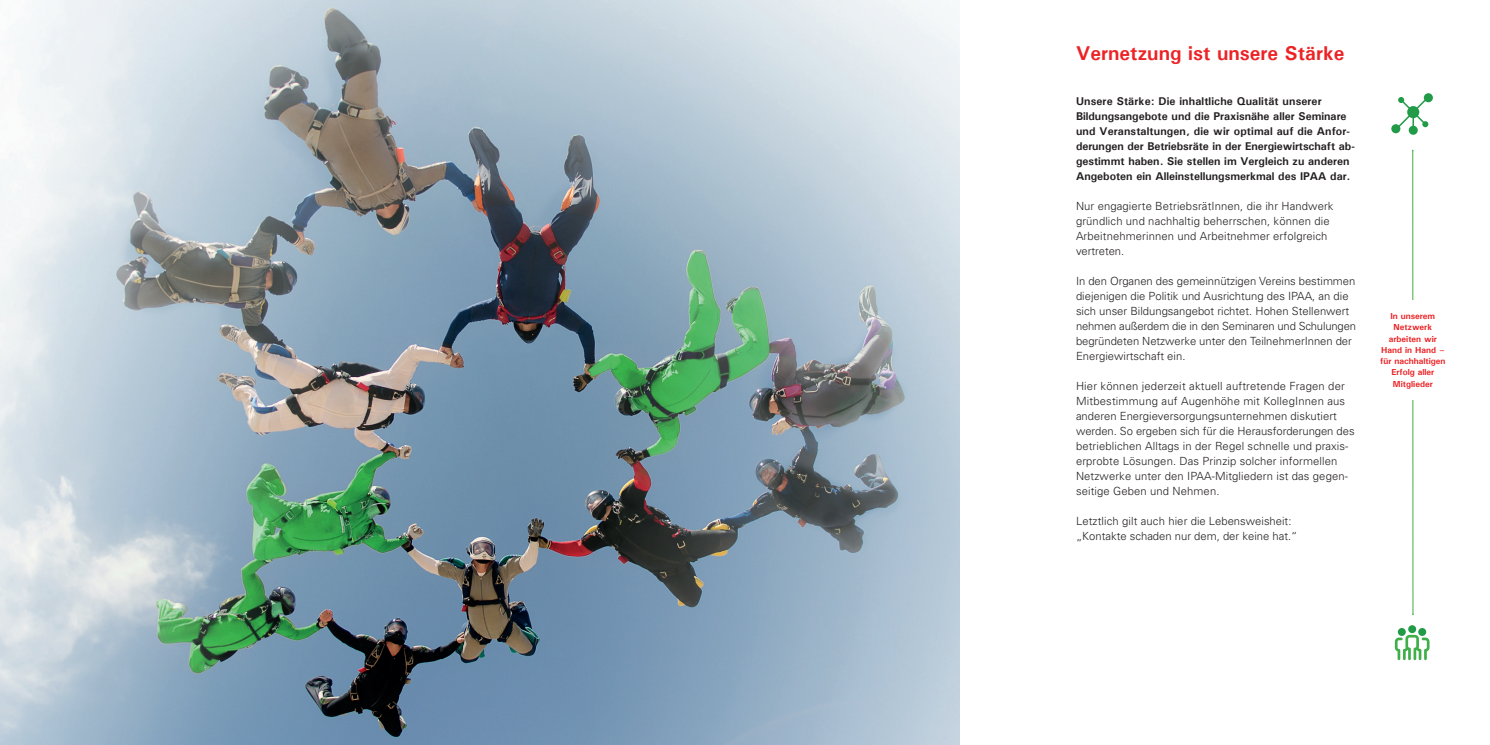
<style>
.page{position:relative;width:1490px;height:745px;background:#fff}
.page>*{position:absolute;margin:0;border:0;box-sizing:border-box;transform-origin:0 0}
.t1{font:700 20px "Univers";color:#ec2225}
.t2{font:300 11.25px/15px "Univers";color:#231f20}
.t3{font:700 11.25px/15px "Univers";color:#231f20}
.t4{font:700 8.75px/11.2px "Univers";color:#ec2225;text-align:center}
</style>
<div class="page">
<img style="left:0;top:0;width:959px;height:745px">
<hr style="left:1412px;top:150px;width:1px;height:464px;background:#40ae49">
<div style="left:1371px;top:300px;width:81px;height:99px;background:#fff"></div>
<svg style="left:1391px;top:93px;width:41px;height:42px"></svg>
<svg style="left:1394px;top:634px;width:35px;height:26px"></svg>
<div style="left:1397px;top:628px;width:8px;height:8px;background:#219b47;border-radius:50%"></div>
<svg style="left:1417px;top:628px;width:8px;height:8px"></svg>
<svg style="left:1407px;top:625px;width:8px;height:8px"></svg>
<h1 class="t1" style="left:1075px;top:40px;width:270px">Vernetzung ist unsere Stärke</h1>
<p class="t3" style="left:1075px;top:93px;width:280px">Unsere Stärke: Die inhaltliche Qualität unserer Bildungsangebote und die Praxisnähe aller Seminare und Veranstaltungen, die wir optimal auf die Anfor&shy;derungen der Betriebsräte in der Energiewirtschaft ab&shy;gestimmt haben. Sie stellen im Vergleich zu anderen Angeboten ein Alleinstellungsmerkmal des IPAA dar.</p>
<p class="t2" style="left:1075px;top:198px;width:259px">Nur engagierte BetriebsrätInnen, die ihr Handwerk gründlich und nachhaltig beherrschen, können die Arbeitnehmerinnen und Arbeitnehmer erfolgreich vertreten.</p>
<p class="t2" style="left:1075px;top:273px;width:281px">In den Organen des gemeinnützigen Vereins bestimmen diejenigen die Politik und Ausrichtung des IPAA, an die sich unser Bildungsangebot richtet. Hohen Stellenwert nehmen außerdem die in den Seminaren und Schulungen begründeten Netzwerke unter den TeilnehmerInnen der Energiewirtschaft ein.</p>
<p class="t2" style="left:1075px;top:378px;width:280px">Hier können jederzeit aktuell auftretende Fragen der Mitbestimmung auf Augenhöhe mit KollegInnen aus anderen Energieversorgungsunternehmen diskutiert werden. So ergeben sich für die Herausforderungen des betrieblichen Alltags in der Regel schnelle und praxis&shy;erprobte Lösungen. Das Prinzip solcher informellen Netzwerke unter den IPAA-Mitgliedern ist das gegen&shy;seitige Geben und Nehmen.</p>
<p class="t2" style="left:1075px;top:513px;width:223px">Letztlich gilt auch hier die Lebensweisheit: „Kontakte schaden nur dem, der keine hat.“</p>
<p class="t4" style="left:1379px;top:310px;width:67px">In unserem<br>Netzwerk arbeiten wir<br>Hand in Hand – für nachhaltigen<br>Erfolg aller<br>Mitglieder</p>
</div>
